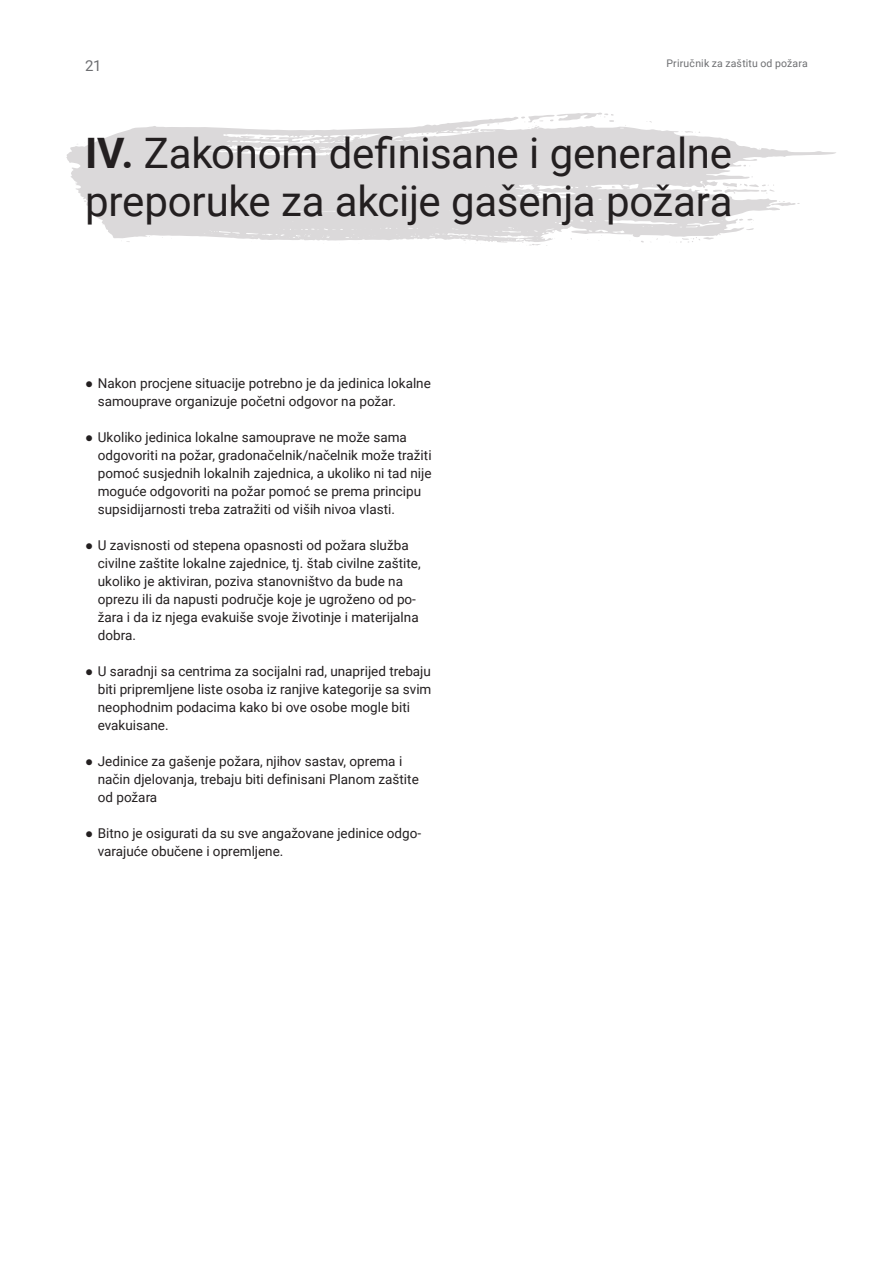
<style>
.page{position:relative;width:893px;height:1263px;background:#fff}
.page>*{position:absolute;margin:0;border:0;box-sizing:border-box;transform-origin:0 0}
.t1{font:42px/48px "Roboto";letter-spacing:-.005em;color:#231f20}
.t2{font:15px "Roboto";color:#6d6e71}
.t3{font:13.5px/18px "Roboto";color:#231f20}
.t4{font:10.5px "Roboto";letter-spacing:.015em;color:#6d6e71}
.s1{font-weight:700}
.s2{font-family:"Noto Sans";font-weight:700}
</style>
<div class="page">
<svg style="left:424px;top:124px;width:412px;height:113px;fill:#dbd9da"></svg>
<svg style="left:771px;top:201px;width:29px;height:5px"></svg>
<svg style="left:743px;top:165px;width:7px;height:2px"></svg>
<svg style="left:682px;top:131px;width:18px;height:2px"></svg>
<svg style="left:739px;top:218px;width:15px;height:12px"></svg>
<svg style="left:704px;top:183px;width:71px;height:11px"></svg>
<svg style="left:670px;top:234px;width:51px;height:9px"></svg>
<svg style="left:625px;top:125px;width:6px;height:2px"></svg>
<svg style="left:66px;top:126px;width:493px;height:117px;background:#dfddde"></svg>
<svg style="left:76px;top:143px;width:9px;height:2px"></svg>
<svg style="left:463px;top:236px;width:32px;height:7px"></svg>
<svg style="left:349px;top:135px;width:52px;height:7px"></svg>
<svg style="left:542px;top:192px;width:15px;height:9px"></svg>
<svg style="left:264px;top:150px;width:10px;height:3px"></svg>
<svg style="left:352px;top:148px;width:5px;height:5px"></svg>
<svg style="left:413px;top:147px;width:12px;height:5px"></svg>
<svg style="left:524px;top:185px;width:7px;height:3px"></svg>
<svg style="left:436px;top:112px;width:181px;height:45px"></svg>
<svg style="left:417px;top:130px;width:12px;height:10px"></svg>
<svg style="left:234px;top:146px;width:3px;height:7px"></svg>
<svg style="left:445px;top:231px;width:4px;height:4px"></svg>
<svg style="left:509px;top:230px;width:46px;height:16px"></svg>
<p class="t2" style="left:85px;top:55px;width:18px">21</p>
<p class="t4" style="left:666px;top:56px;width:143px">Priručnik za zaštitu od požara</p>
<h1 class="t1" style="left:85px;top:127px;width:649px"><span class="s1">IV.</span> Zakonom definisane i generalne preporuke za akcije gašenja požara</h1>
<p class="t3" style="left:98px;top:374px;width:335px;text-indent:-13px"><span class="s2">●</span> Nakon procjene situacije potrebno je da jedinica lokalne samouprave organizuje početni odgovor na požar.</p>
<p class="t3" style="left:98px;top:428px;width:335px;text-indent:-13px"><span class="s2">●</span> Ukoliko jedinica lokalne samouprave ne može sama odgovoriti na požar, gradonačelnik/načelnik može tražiti pomoć susjednih lokalnih zajednica, a ukoliko ni tad nije moguće odgovoriti na požar pomoć se prema principu supsidijarnosti treba zatražiti od viših nivoa vlasti.</p>
<p class="t3" style="left:98px;top:536px;width:324px;text-indent:-13px"><span class="s2">●</span> U zavisnosti od stepena opasnosti od požara služba civilne zaštite lokalne zajednice, tj. štab civilne zaštite, ukoliko je aktiviran, poziva stanovništvo da bude na oprezu ili da napusti područje koje je ugroženo od po&shy;žara i da iz njega evakuiše svoje životinje i materijalna dobra.</p>
<p class="t3" style="left:98px;top:662px;width:335px;text-indent:-13px"><span class="s2">●</span> U saradnji sa centrima za socijalni rad, unaprijed trebaju biti pripremljene liste osoba iz ranjive kategorije sa svim neophodnim podacima kako bi ove osobe mogle biti evakuisane.</p>
<p class="t3" style="left:98px;top:752px;width:323px;text-indent:-13px"><span class="s2">●</span> Jedinice za gašenje požara, njihov sastav, oprema i način djelovanja, trebaju biti definisani Planom zaštite od požara</p>
<p class="t3" style="left:98px;top:824px;width:325px;text-indent:-13px"><span class="s2">●</span> Bitno je osigurati da su sve angažovane jedinice odgo&shy;varajuće obučene i opremljene.</p>
</div>
